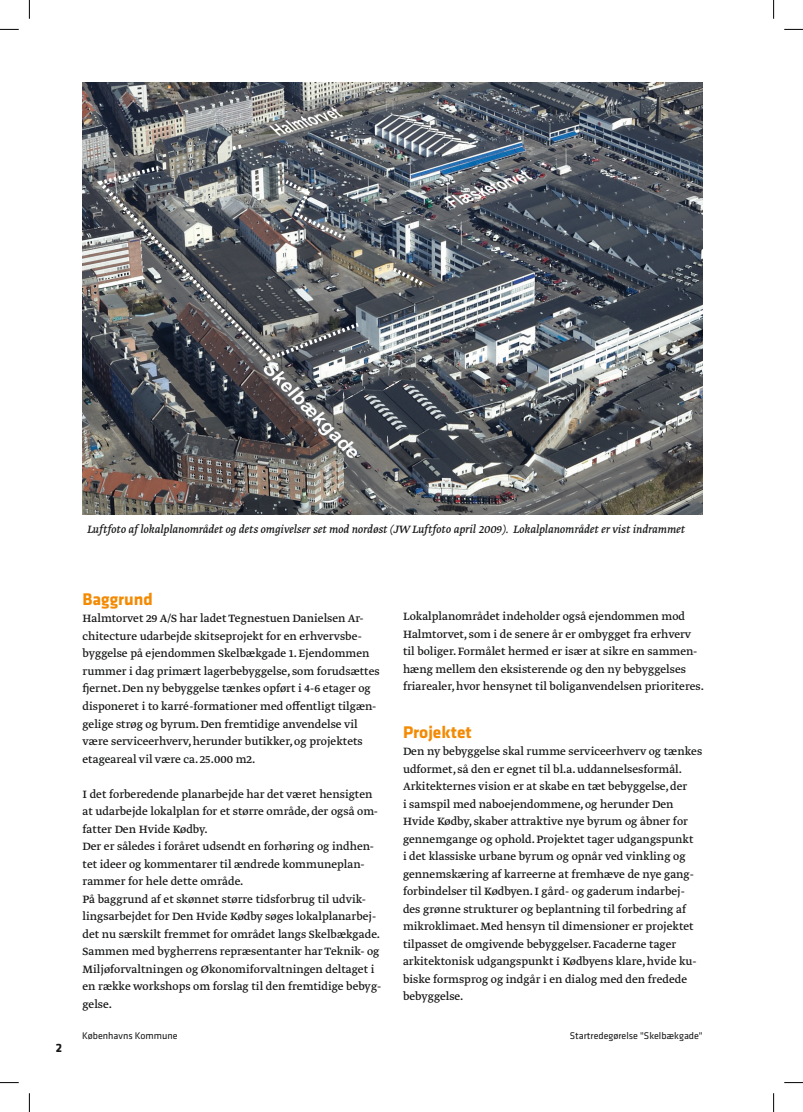
<style>
.page{position:relative;width:803px;height:1112px;background:#fff}
.page>*{position:absolute;margin:0;border:0;box-sizing:border-box;transform-origin:0 0}
.t1{font:700 17.5px "Klavika";color:#f38a03}
.t2{font:12.5px/17.5px "Greta Text";color:#151616}
.t3{font:italic 12.5px "Greta Text";color:#151616}
.t4{font:700 12.5px "Klavika";color:#151616}
.t5{font:10px "Klavika";color:#151616}
</style>
<div class="page">
<img style="left:83px;top:83px;width:620px;height:431px">
<svg style="left:93px;top:163px;width:270px;height:200px;background:#67696d"></svg>
<svg style="left:390px;top:265px;width:35px;height:22px"></svg>
<img style="left:98px;top:164px;width:262px;height:198px">
<svg style="left:228px;top:142px;width:18px;height:11px"></svg>
<svg style="left:0;top:29px;width:19px;height:1px"></svg>
<svg style="left:784px;top:29px;width:19px;height:1px"></svg>
<svg style="left:0;top:1082px;width:19px;height:1px"></svg>
<svg style="left:784px;top:1082px;width:19px;height:1px"></svg>
<svg style="left:29px;top:0;width:1px;height:19px"></svg>
<svg style="left:29px;top:1093px;width:1px;height:18px"></svg>
<svg style="left:773px;top:0;width:1px;height:19px"></svg>
<svg style="left:773px;top:1093px;width:1px;height:18px"></svg>
<p class="t3" style="left:87px;top:524px;width:600px">Luftfoto af lokalplanområdet og dets omgivelser set mod nordøst (JW Luftfoto april 2009). Lokalplanområdet er vist indrammet</p>
<p class="t4" style="left:56px;top:1042px;width:8px">2</p>
<h1 class="t1" style="left:83px;top:592px;width:72px">Baggrund</h1>
<p class="t2" style="left:83px;top:610px;width:299px">Halmtorvet 29 A/S har ladet Tegnestuen Danielsen Ar&shy;chitecture udarbejde skitseprojekt for en erhvervsbe&shy;byggelse på ejendommen Skelbækgade 1. Ejendommen rummer i dag primært lagerbebyggelse, som forudsættes fjernet. Den ny bebyggelse tænkes opført i 4-6 etager og disponeret i to karré-formationer med offentligt tilgæn&shy;gelige strøg og byrum. Den fremtidige anvendelse vil være serviceerhverv, herunder butikker, og projektets etageareal vil være ca. 25.000 m2.</p>
<p class="t2" style="left:83px;top:785px;width:300px">I det forberedende planarbejde har det været hensigten at udarbejde lokalplan for et større område, der også om&shy;fatter Den Hvide Kødby.<br>Der er således i foråret udsendt en forhøring og indhen&shy;tet ideer og kommentarer til ændrede kommuneplan&shy;rammer for hele dette område.<br>På baggrund af et skønnet større tidsforbrug til udvik&shy;lingsarbejdet for Den Hvide Kødby søges lokalplanarbej&shy;det nu særskilt fremmet for området langs Skelbækgade.<br>Sammen med bygherrens repræsentanter har Teknik- og Miljøforvaltningen og Økonomiforvaltningen deltaget i en række workshops om forslag til den fremtidige bebyg&shy;gelse.</p>
<p class="t2" style="left:403px;top:608px;width:302px">Lokalplanområdet indeholder også ejendommen mod Halmtorvet, som i de senere år er ombygget fra erhverv til boliger. Formålet hermed er især at sikre en sammen&shy;hæng mellem den eksisterende og den ny bebyggelses friarealer, hvor hensynet til boliganvendelsen prioriteres.</p>
<h1 class="t1" style="left:403px;top:724px;width:70px">Projektet</h1>
<p class="t2" style="left:403px;top:743px;width:301px">Den ny bebyggelse skal rumme serviceerhverv og tænkes udformet, så den er egnet til bl.a. uddannelsesformål.<br>Arkitekternes vision er at skabe en tæt bebyggelse, der<br>i samspil med naboejendommene, og herunder Den Hvide Kødby, skaber attraktive nye byrum og åbner for gennemgange og ophold. Projektet tager udgangspunkt<br>i det klassiske urbane byrum og opnår ved vinkling og gennemskæring af karreerne at fremhæve de nye gang&shy;forbindelser til Kødbyen. I gård- og gaderum indarbej&shy;des grønne strukturer og beplantning til forbedring af mikroklimaet. Med hensyn til dimensioner er projektet tilpasset de omgivende bebyggelser. Facaderne tager arkitektonisk udgangspunkt i Kødbyens klare, hvide ku&shy;biske formsprog og indgår i en dialog med den fredede bebyggelse.</p>
<p class="t5" style="left:82px;top:1031px;width:97px">Københavns Kommune</p>
<p class="t5" style="left:570px;top:1031px;width:134px">Startredegørelse "Skelbækgade"</p>
</div>
